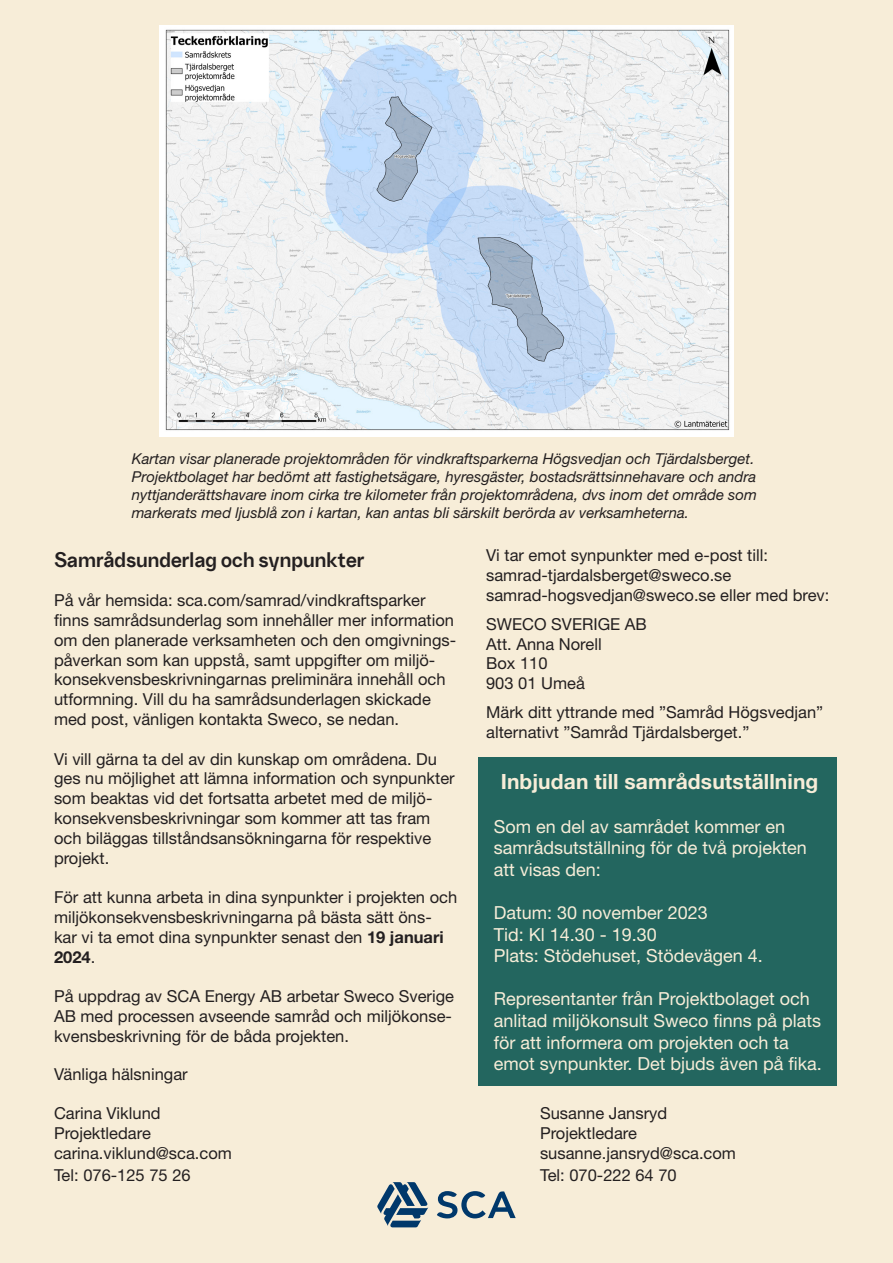
<style>
.page{position:relative;width:893px;height:1263px;background:#f7edd8}
.page>*{position:absolute;margin:0;border:0;box-sizing:border-box;transform-origin:0 0}
.CTA{font:700 21px "Helvetica Neue LT Std";letter-spacing:.005em;color:#f7edd8}
.t1{font:700 21px "SCA Sans";color:#231f20}
.t2{font:18px/21.6px "Helvetica Neue LT Std";color:#f7edd8}
.t3{font:16.5px/19.8px "Helvetica Neue LT Std";color:#231f20}
.t4{font:italic 15px/18px "Helvetica Neue LT Std";color:#231f20}
.s1{font-weight:700}
</style>
<div class="page">
<svg style="left:437px;top:1191px;width:79px;height:27px;background:#96a5ad"></svg>
<svg style="left:377px;top:1182px;width:51px;height:45px;background:#7990a0"></svg>
<img style="left:160px;top:26px;width:573px;height:411px">
<div style="left:479px;top:757px;width:358px;height:328px;background:#23665f"></div>
<p class="t4" style="left:132px;top:449px;width:626px">Kartan visar planerade projektområden för vindkraftsparkerna Högsvedjan och Tjärdalsberget.<br>Projektbolaget har bedömt att fastighetsägare, hyresgäster, bostadsrättsinnehavare och andra nyttjanderättshavare inom cirka tre kilometer från projektområdena, dvs inom det område som</p>
<p class="t4" style="left:132px;top:503px;width:559px">markerats med ljusblå zon i kartan, kan antas bli särskilt berörda av verksamheterna.</p>
<p class="t3" style="left:486px;top:545px;width:283px">Vi tar emot synpunkter med e-post till: samrad-tjardalsberget@sweco.se</p>
<p class="t3" style="left:486px;top:585px;width:345px">samrad-hogsvedjan@sweco.se eller med brev:</p>
<p class="t3" style="left:486px;top:614px;width:162px">SWECO SVERIGE AB</p>
<p class="t3" style="left:486px;top:634px;width:117px">Att. Anna Norell</p>
<p class="t3" style="left:486px;top:653px;width:63px">Box 110</p>
<p class="t3" style="left:486px;top:673px;width:100px">903 01 Umeå</p>
<p class="t3" style="left:486px;top:702px;width:339px">Märk ditt yttrande med ”Samråd Högsvedjan” alternativt ”Samråd Tjärdalsberget.”</p>
<p class="t1" style="left:54px;top:543px;width:312px">Samrådsunderlag och synpunkter</p>
<p class="t3" style="left:54px;top:590px;width:404px">På vår hemsida: sca.com/samrad/vindkraftsparker finns samrådsunderlag som innehåller mer information om den planerade verksamheten och den omgivnings&shy;påverkan som kan uppstå, samt uppgifter om miljö&shy;konsekvensbeskrivningarnas preliminära innehåll och utformning. Vill du ha samrådsunderlagen skickade med post, vänligen kontakta Sweco, se nedan.</p>
<p class="t3" style="left:54px;top:749px;width:402px">Vi vill gärna ta del av din kunskap om områdena. Du ges nu möjlighet att lämna information och synpunkter som beaktas vid det fortsatta arbetet med de miljö&shy;konsekvensbeskrivningar som kommer att tas fram och biläggas tillståndsansökningarna för respektive projekt.</p>
<p class="t3" style="left:54px;top:887px;width:405px">För att kunna arbeta in dina synpunkter i projekten och miljökonsekvensbeskrivningarna på bästa sätt öns&shy;kar vi ta emot dina synpunkter senast den <span class="s1">19 januari 2024</span>.</p>
<p class="t3" style="left:54px;top:986px;width:402px">På uppdrag av SCA Energy AB arbetar Sweco Sverige<br>AB med processen avseende samråd och miljökonse&shy;kvensbeskrivning för de båda projekten.</p>
<p class="CTA" style="left:501px;top:769px;width:319px">Inbjudan till samrådsutställning</p>
<p class="t2" style="left:494px;top:815px;width:315px">Som en del av samrådet kommer en samrådsutställning för de två projekten att visas den:</p>
<p class="t2" style="left:494px;top:901px;width:216px">Datum: 30 november 2023</p>
<p class="t2" style="left:494px;top:923px;width:165px">Tid: Kl 14.30 - 19.30</p>
<p class="t2" style="left:494px;top:945px;width:271px">Plats: Stödehuset, Stödevägen 4.</p>
<p class="t2" style="left:494px;top:988px;width:330px">Representanter från Projektbolaget och anlitad miljökonsult Sweco finns på plats för att informera om projekten och ta emot synpunkter. Det bjuds även på fika.</p>
<p class="t3" style="left:54px;top:1064px;width:135px">Vänliga hälsningar</p>
<p class="t3" style="left:54px;top:1103px;width:108px">Carina Viklund</p>
<p class="t3" style="left:540px;top:1103px;width:129px">Susanne Jansryd</p>
<p class="t3" style="left:54px;top:1123px;width:98px">Projektledare</p>
<p class="t3" style="left:540px;top:1123px;width:98px">Projektledare</p>
<p class="t3" style="left:54px;top:1143px;width:179px">carina.viklund@sca.com</p>
<p class="t3" style="left:540px;top:1143px;width:197px">susanne.jansryd@sca.com</p>
<p class="t3" style="left:54px;top:1164px;width:138px">Tel: 076-125 75 26</p>
<p class="t3" style="left:540px;top:1164px;width:138px">Tel: 070-222 64 70</p>
</div>
